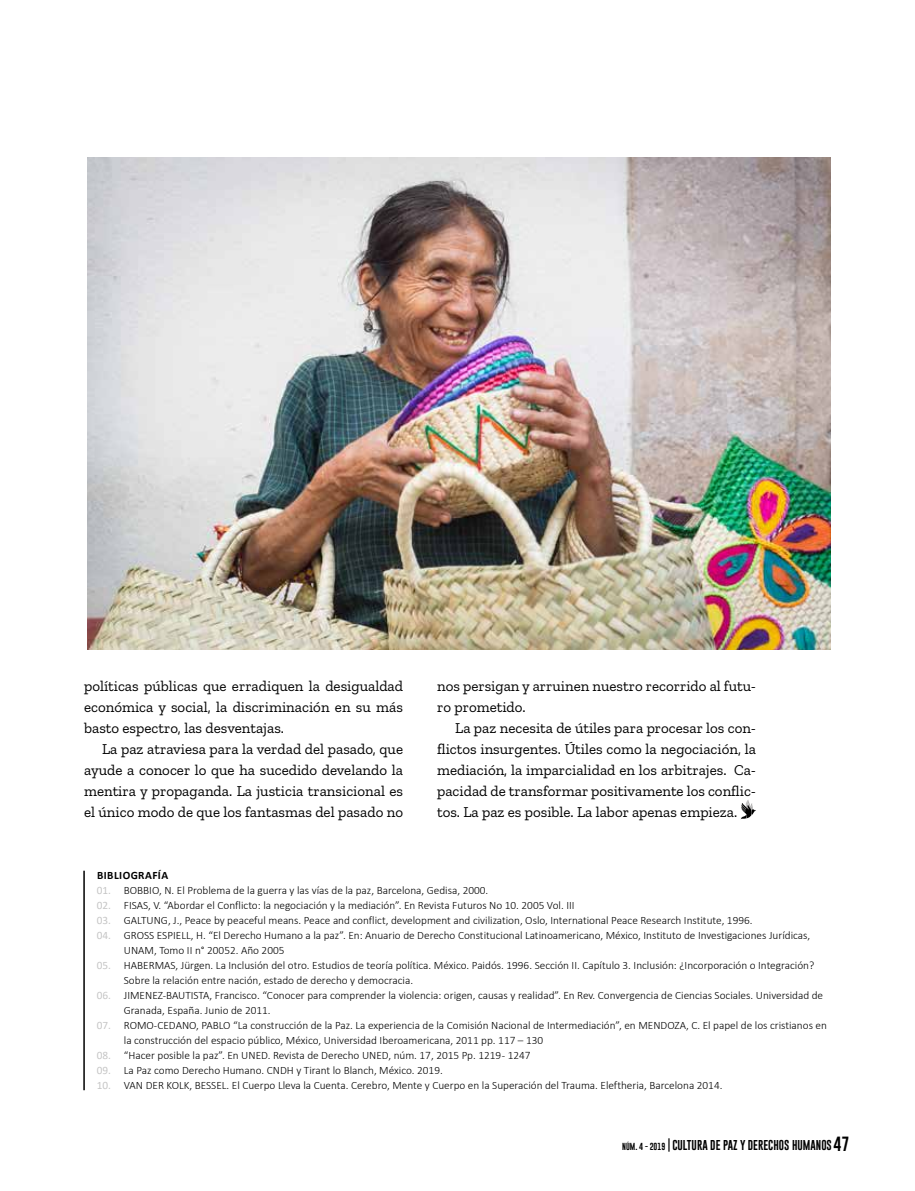
<style>
.page{position:relative;width:915px;height:1191px;background:#fff}
.page>*{position:absolute;margin:0;border:0;box-sizing:border-box;transform-origin:0 0}
.t1{font:15px/21px "Zilla Slab";color:#000;text-align:justify}
.t2{font:300 11.25px/15px "Calibri";color:#000}
.t3{font:700 11.25px "Calibri";letter-spacing:.04em;color:#000}
.t4{font:10.5px "Gobold";color:#000}
.s1{font-weight:400;color:#c6c6c6}
.s2{font-size:7.5px}
.s3{font-size:15px}
</style>
<div class="page">
<svg style="left:741px;top:800px;width:15px;height:19px"></svg>
<hr style="left:83px;top:870px;width:2px;height:220px;background:#000">
<img style="left:88px;top:157px;width:742px;height:492px">
<h1 class="t1" style="left:84px;top:675px;width:320px">políticas públicas que erradiquen la desigualdad económica y social, la discriminación en su más basto espectro, las desventajas.</h1>
<h1 class="t1" style="left:84px;top:738px;width:320px;text-indent:18px">La paz atraviesa para la verdad del pasado, que ayude a conocer lo que ha sucedido develando la mentira y propaganda. La justicia transicional es el único modo de que los fantasmas del pasado no</h1>
<h1 class="t1" style="left:437px;top:675px;width:320px">nos persigan y arruinen nuestro recorrido al futu&shy;ro prometido.</h1>
<p class="t1" style="left:437px;top:717px;width:320px;text-indent:18px">La paz necesita de útiles para procesar los con&shy;flictos insurgentes. Útiles como la negociación, la mediación, la imparcialidad en los arbitrajes. Ca&shy;pacidad de transformar positivamente los conflic&shy;tos. La paz es posible. La labor apenas empieza.</p>
<p class="t3" style="left:97px;top:867px;width:73px">BIBLIOGRAFÍA</p>
<p class="t2" style="left:97px;top:882px;width:393px"><span class="s1">01.</span> BOBBIO, N. El Problema de la guerra y las vías de la paz, Barcelona, Gedisa, 2000.</p>
<p class="t2" style="left:97px;top:897px;width:479px"><span class="s1">02.</span> FISAS, V. “Abordar el Conflicto: la negociación y la mediación”. En Revista Futuros No 10. 2005 Vol. III</p>
<p class="t2" style="left:97px;top:912px;width:657px"><span class="s1">03.</span> GALTUNG, J., Peace by peaceful means. Peace and conflict, development and civilization, Oslo, International Peace Research Institute, 1996.</p>
<p class="t2" style="left:124px;top:927px;width:687px;text-indent:-27px"><span class="s1">04.</span> GROSS ESPIELL, H. “El Derecho Humano a la paz”. En: Anuario de Derecho Constitucional Latinoamericano, México, Instituto de Investigaciones Jurídicas,<br>UNAM, Tomo II n° 20052. Año 2005</p>
<p class="t2" style="left:124px;top:957px;width:691px;text-indent:-27px"><span class="s1">05.</span> HABERMAS, Jürgen. La Inclusión del otro. Estudios de teoría política. México. Paidós. 1996. Sección II. Capítulo 3. Inclusión: ¿Incorporación o Integración?<br>Sobre la relación entre nación, estado de derecho y democracia.</p>
<p class="t2" style="left:124px;top:987px;width:700px;text-indent:-27px"><span class="s1">06.</span> JIMENEZ-BAUTISTA, Francisco. “Conocer para comprender la violencia: origen, causas y realidad”. En Rev. Convergencia de Ciencias Sociales. Universidad de<br>Granada, España. Junio de 2011.</p>
<p class="t2" style="left:124px;top:1017px;width:704px;text-indent:-27px"><span class="s1">07.</span> ROMO-CEDANO, PABLO “La construcción de la Paz. La experiencia de la Comisión Nacional de Intermediación”, en MENDOZA, C. El papel de los cristianos en la construcción del espacio público, México, Universidad Iberoamericana, 2011 pp. 117 – 130</p>
<p class="t2" style="left:97px;top:1047px;width:435px"><span class="s1">08.</span> “Hacer posible la paz”. En UNED. Revista de Derecho UNED, núm. 17, 2015 Pp. 1219 - 1247</p>
<p class="t2" style="left:97px;top:1062px;width:347px"><span class="s1">09.</span> La Paz como Derecho Humano. CNDH y Tirant lo Blanch, México. 2019.</p>
<p class="t2" style="left:97px;top:1077px;width:627px"><span class="s1">10.</span> VAN DER KOLK, BESSEL. El Cuerpo Lleva la Cuenta. Cerebro, Mente y Cuerpo en la Superación del Trauma. Eleftheria, Barcelona 2014.</p>
<p class="t4" style="left:622px;top:1137px;width:228px"><span class="s2">NÚM. 4 - 2019</span> | CULTURA DE PAZ Y DERECHOS HUMANOS<span class="s3">47</span></p>
</div>
